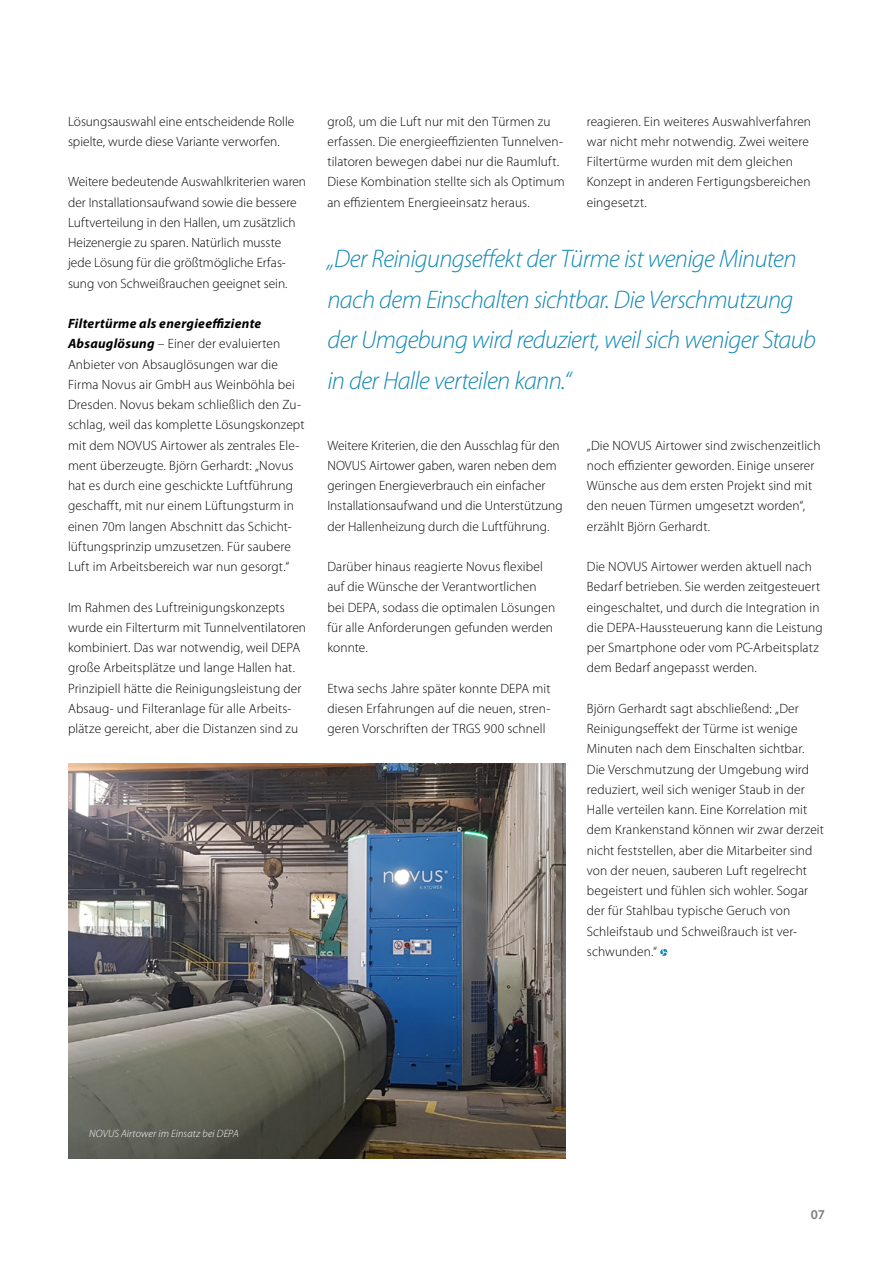
<style>
.page{position:relative;width:893px;height:1263px;background:#fff}
.page>*{position:absolute;margin:0;border:0;box-sizing:border-box;transform-origin:0 0}
.t1{font:italic 300 25.5px/40.5px "Myriad Pro";letter-spacing:-.025em;color:#1389b4}
.t2{font:300 13.5px/20.2px "Myriad Pro";letter-spacing:.01em;color:#000}
.t3{font:600 13.5px "Myriad Pro";color:#7c7b81}
.t4{font:italic 300 10.65px "Myriad Pro";letter-spacing:.015em;color:#fff}
.s1{font-weight:700;font-style:italic}
</style>
<div class="page">
<svg style="left:660px;top:949px;width:8px;height:7px"></svg>
<img style="left:68px;top:764px;width:498px;height:394px">
<p class="t2" style="left:68px;top:111px;width:228px">Lösungsauswahl eine entscheidende Rolle spielte, wurde diese Variante verworfen.</p>
<p class="t2" style="left:68px;top:172px;width:240px">Weitere bedeutende Auswahlkriterien waren der Installationsaufwand sowie die bessere Luftverteilung in den Hallen, um zusätzlich Heizenergie zu sparen. Natürlich musste jede Lösung für die größtmögliche Erfas&shy;sung von Schweißrauchen geeignet sein.</p>
<p class="t2" style="left:68px;top:313px;width:238px"><span class="s1">Filtertürme als energieeffiziente Absauglösung</span> – Einer der evaluierten Anbieter von Absauglösungen war die Firma Novus air GmbH aus Weinböhla bei Dresden. Novus bekam schließlich den Zu&shy;schlag, weil das komplette Lösungskonzept mit dem NOVUS Airtower als zentrales Ele&shy;ment überzeugte. Björn Gerhardt: „Novus hat es durch eine geschickte Luftführung geschafft, mit nur einem Lüftungsturm in einen 70m langen Abschnitt das Schicht&shy;lüftungsprinzip umzusetzen. Für saubere Luft im Arbeitsbereich war nun gesorgt.“</p>
<p class="t2" style="left:68px;top:597px;width:240px">Im Rahmen des Luftreinigungskonzepts wurde ein Filterturm mit Tunnelventilatoren kombiniert. Das war notwendig, weil DEPA große Arbeitsplätze und lange Hallen hat.<br>Prinzipiell hätte die Reinigungsleistung der Absaug- und Filteranlage für alle Arbeits&shy;plätze gereicht, aber die Distanzen sind zu</p>
<p class="t2" style="left:327px;top:111px;width:239px">groß, um die Luft nur mit den Türmen zu erfassen. Die energieeffizienten Tunnelven&shy;tilatoren bewegen dabei nur die Raumluft.<br>Diese Kombination stellte sich als Optimum an effizientem Energieeinsatz heraus.</p>
<p class="t2" style="left:587px;top:111px;width:226px">reagieren. Ein weiteres Auswahlverfahren war nicht mehr notwendig. Zwei weitere Filtertürme wurden mit dem gleichen Konzept in anderen Fertigungsbereichen eingesetzt.</p>
<h1 class="t1" style="left:327px;top:239px;width:490px">„Der Reinigungseffekt der Türme ist wenige Minuten nach dem Einschalten sichtbar. Die Verschmutzung der Umgebung wird reduziert, weil sich weniger Staub in der Halle verteilen kann.“</h1>
<p class="t2" style="left:327px;top:435px;width:237px">Weitere Kriterien, die den Ausschlag für den NOVUS Airtower gaben, waren neben dem geringen Energieverbrauch ein einfacher Installationsaufwand und die Unterstützung der Hallenheizung durch die Luftführung.</p>
<p class="t2" style="left:327px;top:556px;width:229px">Darüber hinaus reagierte Novus flexibel auf die Wünsche der Verantwortlichen bei DEPA, sodass die optimalen Lösungen für alle Anforderungen gefunden werden konnte.</p>
<p class="t2" style="left:327px;top:678px;width:225px;text-align:justify">Etwa sechs Jahre später konnte DEPA mit diesen Erfahrungen auf die neuen, stren&shy;geren Vorschriften der TRGS 900 schnell</p>
<p class="t2" style="left:587px;top:435px;width:235px">„Die NOVUS Airtower sind zwischenzeitlich noch effizienter geworden. Einige unserer Wünsche aus dem ersten Projekt sind mit den neuen Türmen umgesetzt worden“, erzählt Björn Gerhardt.</p>
<p class="t2" style="left:587px;top:556px;width:238px">Die NOVUS Airtower werden aktuell nach Bedarf betrieben. Sie werden zeitgesteuert eingeschaltet, und durch die Integration in die DEPA-Haussteuerung kann die Leistung per Smartphone oder vom PC-Arbeitsplatz dem Bedarf angepasst werden.</p>
<p class="t2" style="left:587px;top:698px;width:239px">Björn Gerhardt sagt abschließend: „Der Reinigungseffekt der Türme ist wenige Minuten nach dem Einschalten sichtbar.<br>Die Verschmutzung der Umgebung wird reduziert, weil sich weniger Staub in der Halle verteilen kann. Eine Korrelation mit dem Krankenstand können wir zwar derzeit nicht feststellen, aber die Mitarbeiter sind von der neuen, sauberen Luft regelrecht begeistert und fühlen sich wohler. Sogar der für Stahlbau typische Geruch von Schleifstaub und Schweißrauch ist ver&shy;schwunden.“</p>
<p class="t4" style="left:89px;top:1128px;width:151px">NOVUS Airtower im Einsatz bei DEPA</p>
<p class="t3" style="left:811px;top:1206px;width:16px">07</p>
</div>
